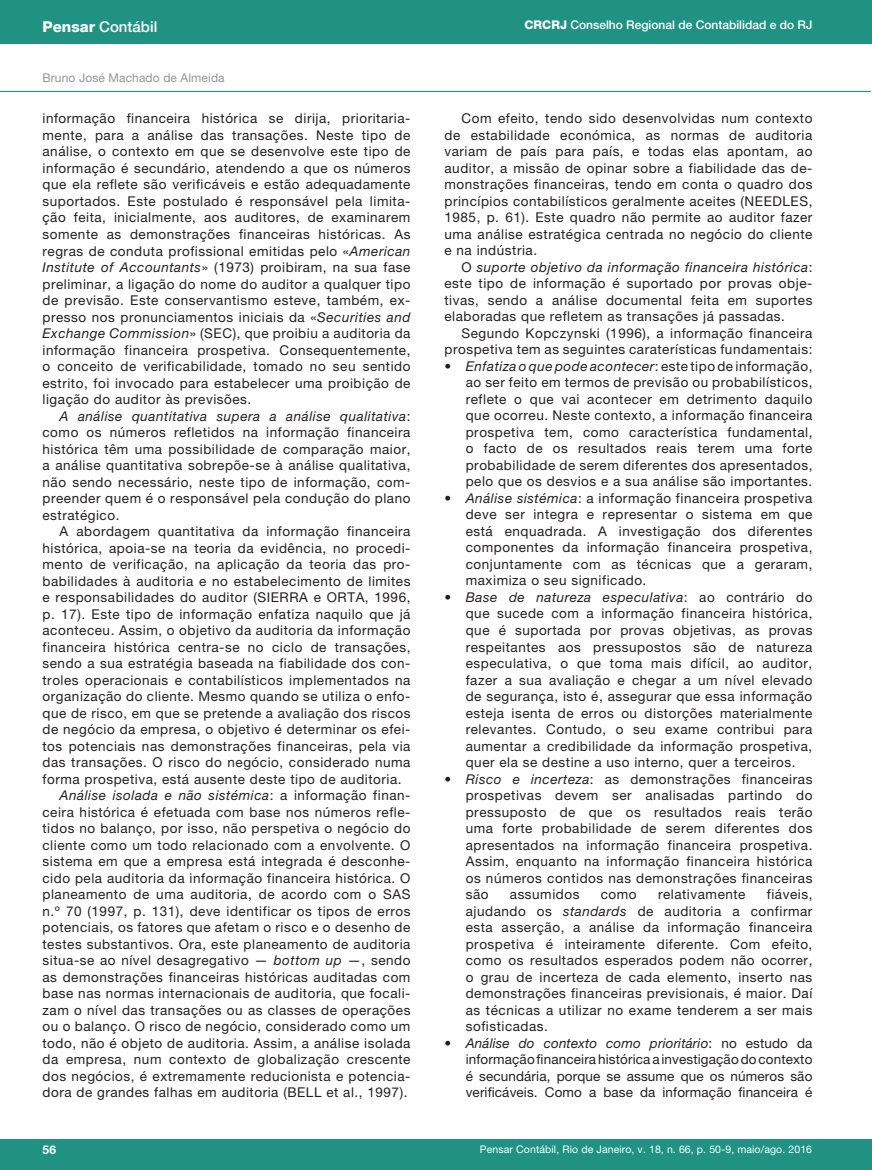
<style>
.page{position:relative;width:872px;height:1170px;background:#fff}
.page>*{position:absolute;margin:0;border:0;box-sizing:border-box;transform-origin:0 0}
.t1{font:500 15px "Helvetica Neue LT Pro";color:#fff}
.t2{font:13.5px/16.5px "Helvetica Neue LT Pro";letter-spacing:.04em;color:#231f20;text-align:justify}
.t3{font:italic 13.5px "Helvetica Neue LT Pro";letter-spacing:.04em;color:#231f20}
.t4{font:500 12px "Helvetica Neue LT Pro";color:#fff}
.t5{font:12px "Helvetica Neue LT Pro";letter-spacing:.01em;color:#939598}
.t6{font:700 12px "Helvetica Neue LT Pro";color:#fff}
.t7{font:10.5px "Helvetica Neue LT Pro";letter-spacing:.01em;color:#fff}
.s1{font-weight:800}
.s2{font-style:italic}
.s3{font-style:normal}
</style>
<div class="page">
<div style="left:0;top:1139px;width:872px;height:30px;background:#1f9283"></div>
<div style="left:0;top:0;width:872px;height:44px;background:#1f9283"></div>
<hr style="left:0;top:91px;width:870px;height:1px;background:#1f9283">
<p class="t1" style="left:43px;top:17px;width:116px"><span class="s1">Pensar</span> Contábil</p>
<p class="t4" style="left:524px;top:18px;width:289px"><span class="s1">CRCRJ</span> Conselho Regional de Contabilidad e do RJ</p>
<p class="t5" style="left:43px;top:70px;width:184px">Bruno José Machado de Almeida</p>
<p class="t2" style="left:43px;top:110px;width:369px">informação financeira histórica se dirija, prioritaria&shy;mente, para a análise das transações. Neste tipo de análise, o contexto em que se desenvolve este tipo de informação é secundário, atendendo a que os números que ela reflete são verificáveis e estão adequadamente suportados. Este postulado é responsável pela limita&shy;ção feita, inicialmente, aos auditores, de examinarem somente as demonstrações financeiras históricas. As regras de conduta profissional emitidas pelo «<span class="s2">American Institute of Accountants</span>» (1973) proibiram, na sua fase preliminar, a ligação do nome do auditor a qualquer tipo de previsão. Este conservantismo esteve, também, ex&shy;presso nos pronunciamentos iniciais da «<span class="s2">Securities and Exchange Commission</span>» (SEC), que proibiu a auditoria da informação financeira prospetiva. Consequentemente, o conceito de verificabilidade, tomado no seu sentido estrito, foi invocado para estabelecer uma proibição de ligação do auditor às previsões.</p>
<p class="t2" style="left:43px;top:407px;width:369px;text-indent:17px"><span class="s2">A análise quantitativa supera a análise qualitativa</span>: como os números refletidos na informação financeira histórica têm uma possibilidade de comparação maior, a análise quantitativa sobrepõe-se à análise qualitativa, não sendo necessário, neste tipo de informação, com&shy;preender quem é o responsável pela condução do plano estratégico.</p>
<p class="t2" style="left:60px;top:523px;width:352px">A abordagem quantitativa da informação financeira</p>
<p class="t2" style="left:43px;top:539px;width:369px">histórica, apoia-se na teoria da evidência, no procedi-</p>
<p class="t2" style="left:43px;top:556px;width:369px">mento de verificação, na aplicação da teoria das pro-</p>
<p class="t2" style="left:43px;top:572px;width:369px">babilidades à auditoria e no estabelecimento de limites</p>
<p class="t2" style="left:43px;top:589px;width:369px">e responsabilidades do auditor (SIERRA e ORTA, 1996,</p>
<p class="t2" style="left:43px;top:605px;width:369px">p. 17). Este tipo de informação enfatiza naquilo que já</p>
<p class="t2" style="left:43px;top:622px;width:369px">aconteceu. Assim, o objetivo da auditoria da informação</p>
<p class="t2" style="left:43px;top:638px;width:369px">financeira histórica centra-se no ciclo de transações,</p>
<p class="t2" style="left:43px;top:655px;width:369px">sendo a sua estratégia baseada na fiabilidade dos con-</p>
<p class="t2" style="left:43px;top:671px;width:369px">troles operacionais e contabilísticos implementados na</p>
<p class="t2" style="left:43px;top:688px;width:369px">organização do cliente. Mesmo quando se utiliza o enfo-</p>
<p class="t2" style="left:43px;top:704px;width:369px">que de risco, em que se pretende a avaliação dos riscos</p>
<p class="t2" style="left:43px;top:721px;width:369px">de negócio da empresa, o objetivo é determinar os efei-</p>
<p class="t2" style="left:43px;top:737px;width:369px">tos potenciais nas demonstrações financeiras, pela via</p>
<p class="t2" style="left:43px;top:754px;width:369px">das transações. O risco do negócio, considerado numa</p>
<p class="t2" style="left:43px;top:770px;width:360px">forma prospetiva, está ausente deste tipo de auditoria.</p>
<p class="t3" style="left:60px;top:787px;width:352px">Análise isolada e não sistémica<span class="s3">: a informação finan-</span></p>
<p class="t2" style="left:43px;top:803px;width:369px">ceira histórica é efetuada com base nos números refle-</p>
<p class="t2" style="left:43px;top:820px;width:369px">tidos no balanço, por isso, não perspetiva o negócio do</p>
<p class="t2" style="left:43px;top:836px;width:369px">cliente como um todo relacionado com a envolvente. O</p>
<p class="t2" style="left:43px;top:853px;width:369px">sistema em que a empresa está integrada é desconhe-</p>
<p class="t2" style="left:43px;top:869px;width:369px">cido pela auditoria da informação financeira histórica. O</p>
<p class="t2" style="left:43px;top:886px;width:369px">planeamento de uma auditoria, de acordo com o SAS</p>
<p class="t2" style="left:43px;top:902px;width:369px">n.º 70 (1997, p. 131), deve identificar os tipos de erros</p>
<p class="t2" style="left:43px;top:919px;width:369px">potenciais, os fatores que afetam o risco e o desenho de</p>
<p class="t2" style="left:43px;top:935px;width:369px">testes substantivos. Ora, este planeamento de auditoria</p>
<p class="t2" style="left:43px;top:951px;width:369px">situa-se ao nível desagregativo — <span class="s2">bottom up</span> —, sendo</p>
<p class="t2" style="left:43px;top:968px;width:369px">as demonstrações financeiras históricas auditadas com</p>
<p class="t2" style="left:43px;top:984px;width:369px">base nas normas internacionais de auditoria, que focali-</p>
<p class="t2" style="left:43px;top:1001px;width:369px">zam o nível das transações ou as classes de operações</p>
<p class="t2" style="left:43px;top:1017px;width:369px">ou o balanço. O risco de negócio, considerado como um</p>
<p class="t2" style="left:43px;top:1034px;width:369px">todo, não é objeto de auditoria. Assim, a análise isolada</p>
<p class="t2" style="left:43px;top:1050px;width:369px">da empresa, num contexto de globalização crescente</p>
<p class="t2" style="left:43px;top:1067px;width:369px">dos negócios, é extremamente reducionista e potencia-</p>
<p class="t2" style="left:43px;top:1083px;width:366px">dora de grandes falhas em auditoria (BELL et al., 1997).</p>
<p class="t2" style="left:444px;top:110px;width:369px;text-indent:17px">Com efeito, tendo sido desenvolvidas num contexto de estabilidade económica, as normas de auditoria variam de país para país, e todas elas apontam, ao auditor, a missão de opinar sobre a fiabilidade das de&shy;monstrações financeiras, tendo em conta o quadro dos princípios contabilísticos geralmente aceites (NEEDLES, 1985, p. 61). Este quadro não permite ao auditor fazer uma análise estratégica centrada no negócio do cliente e na indústria.</p>
<p class="t2" style="left:444px;top:258px;width:369px;text-indent:17px">O <span class="s2">suporte objetivo da informação financeira histórica</span>: este tipo de informação é suportado por provas obje&shy;tivas, sendo a análise documental feita em suportes elaboradas que refletem as transações já passadas.</p>
<p class="t2" style="left:444px;top:324px;width:369px;text-align:right">Segundo Kopczynski (1996), a informação financeira prospetiva tem as seguintes caraterísticas fundamentais:</p>
<p class="t2" style="left:466px;top:357px;width:348px;text-indent:-21px"><span class="s2">• Enfatiza o que pode acontecer</span>: este tipo de informação, ao ser feito em termos de previsão ou probabilísticos, reflete o que vai acontecer em detrimento daquilo que ocorreu. Neste contexto, a informação financeira prospetiva tem, como característica fundamental, o facto de os resultados reais terem uma forte probabilidade de serem diferentes dos apresentados, pelo que os desvios e a sua análise são importantes.</p>
<p class="t2" style="left:466px;top:489px;width:348px;text-indent:-21px"><span class="s2">• Análise sistémica</span>: a informação financeira prospetiva deve ser integra e representar o sistema em que está enquadrada. A investigação dos diferentes componentes da informação financeira prospetiva, conjuntamente com as técnicas que a geraram, maximiza o seu significado.</p>
<p class="t2" style="left:466px;top:588px;width:348px;text-indent:-21px"><span class="s2">• Base de natureza especulativa</span>: ao contrário do que sucede com a informação financeira histórica, que é suportada por provas objetivas, as provas respeitantes aos pressupostos são de natureza especulativa, o que toma mais difícil, ao auditor, fazer a sua avaliação e chegar a um nível elevado de segurança, isto é, assegurar que essa informação esteja isenta de erros ou distorções materialmente relevantes. Contudo, o seu exame contribui para aumentar a credibilidade da informação prospetiva, quer ela se destine a uso interno, quer a terceiros.</p>
<p class="t2" style="left:466px;top:770px;width:348px;text-indent:-21px"><span class="s2">• Risco e incerteza</span>: as demonstrações financeiras prospetivas devem ser analisadas partindo do pressuposto de que os resultados reais terão uma forte probabilidade de serem diferentes dos apresentados na informação financeira prospetiva.<br>Assim, enquanto na informação financeira histórica os números contidos nas demonstrações financeiras são</p>
<p class="t2" style="left:466px;top:885px;width:348px;text-indent:301px">fiáveis, ajudando os <span class="s2">standards</span> de auditoria a confirmar esta asserção, a análise da informação financeira prospetiva é inteiramente diferente. Com efeito, como os resultados esperados podem não ocorrer, o grau de incerteza de cada elemento, inserto nas demonstrações financeiras previsionais, é maior. Daí as técnicas a utilizar no exame tenderem a ser mais sofisticadas.</p>
<p class="t2" style="left:466px;top:1034px;width:348px;text-indent:-21px"><span class="s2">• Análise do contexto como prioritário</span>: no estudo da informação financeira histórica a investigação do contexto é secundária, porque se assume que os números são verificáveis. Como a base da informação financeira é</p>
<p class="t2" style="left:510px;top:885px;width:71px">assumidos</p>
<p class="t2" style="left:601px;top:885px;width:37px">como</p>
<p class="t2" style="left:658px;top:885px;width:89px">relativamente</p>
<p class="t6" style="left:43px;top:1142px;width:15px">56</p>
<p class="t7" style="left:480px;top:1142px;width:334px">Pensar Contábil, Rio de Janeiro, v. 18, n. 66, p. 50-9, maio/ago. 2016</p>
</div>
